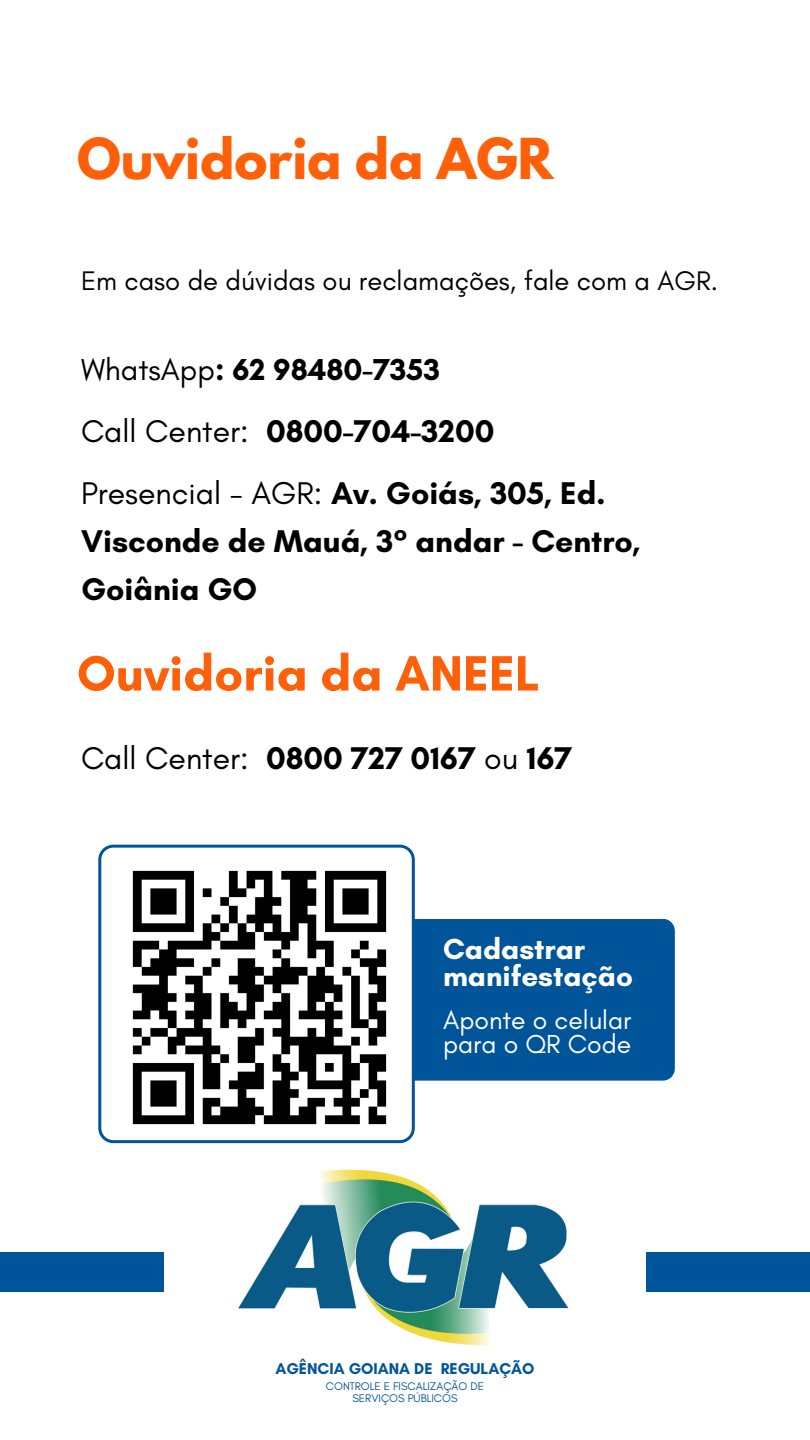
<style>
.page{position:relative;width:810px;height:1440px;background:#fff}
.page>*{position:absolute;margin:0;border:0;box-sizing:border-box;transform-origin:0 0}
.t1{font:700 50.5px "Glacial Indifference";color:#fd6008}
.t2{font:700 50px "League Spartan";color:#fd6008}
.t3{font:700 32px/62.2px "Glacial Indifference";color:#000}
.t4{font:700 30.8px "Glacial Indifference";color:#000}
.t5{font:700 29.5px/27px "Glacial Indifference";color:#fff}
.t6{font:27.4px "Glacial Indifference";color:#000}
.t7{font:26.5px/24.8px "Glacial Indifference";color:#fff}
.t8{font:700 16px "Glacial Indifference";color:#00549a}
.t9{font:11.3px/12.3px "Glacial Indifference";color:#00549a;text-align:center}
.s1{font-weight:400}
</style>
<div class="page">
<div style="left:243px;top:919px;width:432px;height:162px;background:#00549a;border-radius:12px"></div>
<svg style="left:98px;top:845px;width:317px;height:298px"></svg>
<img style="left:98px;top:859px;width:322px;height:266px">
<div style="left:0;top:1253px;width:164px;height:39px;background:#00549a"></div>
<div style="left:646px;top:1253px;width:164px;height:39px;background:#00549a"></div>
<img style="left:238px;top:1169px;width:331px;height:177px">
<h1 class="t2" style="left:77px;top:134px;width:478px">Ouvidoria da AGR</h1>
<p class="t6" style="left:81px;top:264px;width:639px">Em caso de dúvidas ou reclamações, fale com a AGR.</p>
<h3 class="t4" style="left:81px;top:351px;width:360px"><span class="s1">WhatsApp</span>: 62 98480-7353</h3>
<h3 class="t3" style="left:81px;top:400px;width:526px"><span class="s1">Call Center:</span> 0800-704-3200<br><span class="s1">Presencial - AGR:</span> Av. Goiás, 305, Ed.</h3>
<h3 class="t3" style="left:81px;top:517px;width:561px;line-height:48px">Visconde de Mauá, 3° andar - Centro,<br>Goiânia GO</h3>
<p class="t1" style="left:77px;top:643px;width:464px">Ouvidoria da ANEEL</p>
<h2 class="t3" style="left:81px;top:726px;width:493px"><span class="s1">Call Center:</span> 0800 727 0167 <span class="s1">ou</span> 167</h2>
<h3 class="t5" style="left:443px;top:935px;width:191px">Cadastrar manifestação</h3>
<p class="t7" style="left:443px;top:1007px;width:190px">Aponte o celular para o QR Code</p>
<p class="t8" style="left:275px;top:1359px;width:261px">AGÊNCIA GOIANA DE REGULAÇÃO</p>
<p class="t9" style="left:326px;top:1380px;width:160px">CONTROLE E FISCALIZAÇÃO DE<br>SERVIÇOS PÚBLICOS</p>
</div>
